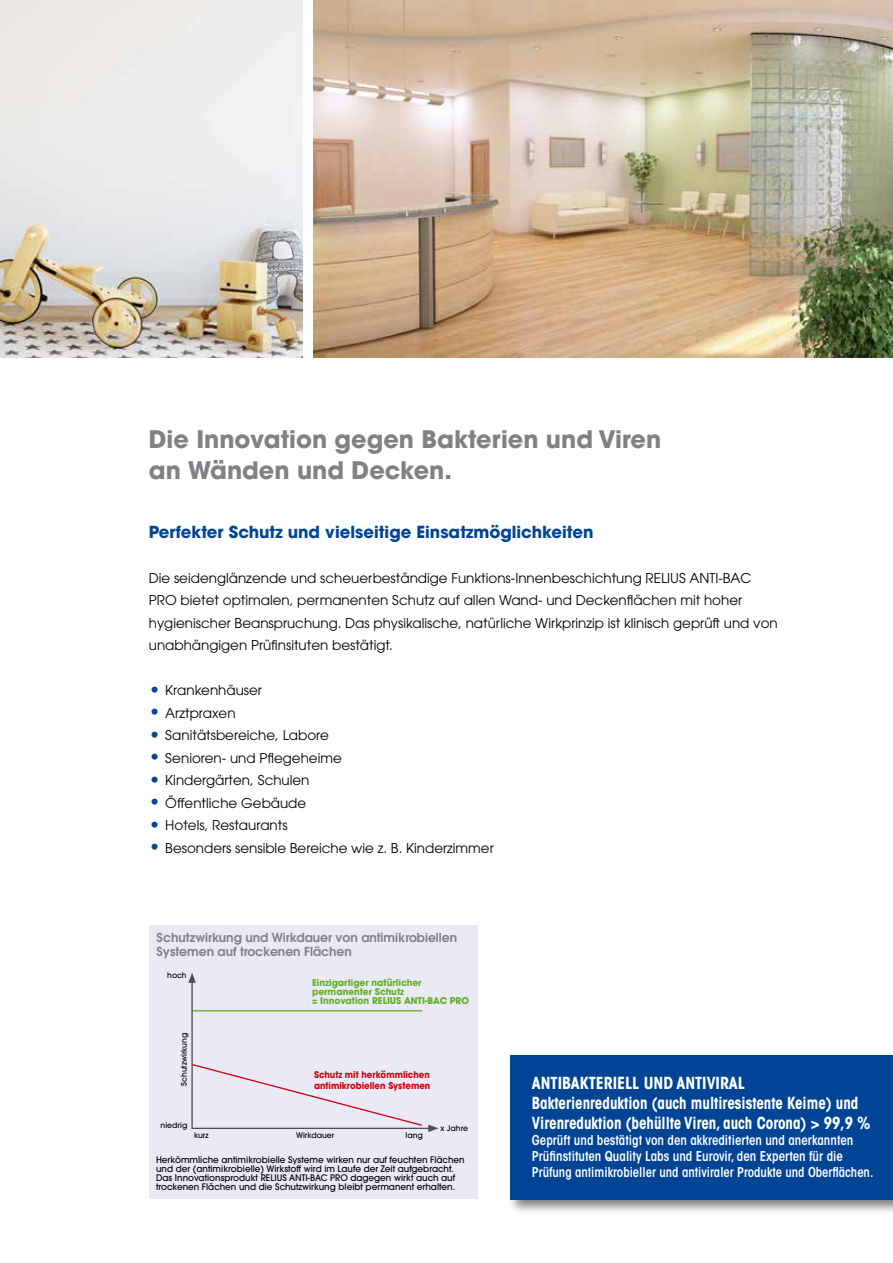
<style>
.page{position:relative;width:893px;height:1263px;background:#fff}
.page>*{position:absolute;margin:0;border:0;box-sizing:border-box;transform-origin:0 0}
.t1{font:700 24px/31.5px "ITC Avant Garde Std";color:#818084}
.t2{font:700 condensed 16.5px/19.8px "ITC Avant Garde Std";color:#fff}
.t3{font:700 16.5px "ITC Avant Garde Std";color:#004496}
.t4{font:13.5px/22.5px "ITC Avant Garde Std";color:#000}
.t5{font:600 condensed 13.5px/16.2px "ITC Avant Garde Std";color:#fff}
.t6{font:600 12.3px/14px "ITC Avant Garde Std";color:#818084}
.t7{font:700 9.3px/9.3px "ITC Avant Garde Std";color:#60af20}
.t8{font:700 9.3px/10.8px "ITC Avant Garde Std";color:#d1010e;scale:.93 1}
.t9{font:500 9px/9px "ITC Avant Garde Std";color:#000}
.t10{font:500 7.8px "ITC Avant Garde Std";color:#000}
.s1{font-size:19.5px;color:#004496}
</style>
<div class="page">
<div style="left:508px;top:1053px;width:385px;height:162px;background:#000;opacity:.5"></div>
<div style="left:511px;top:1056px;width:382px;height:144px;background:#004496"></div>
<img style="left:313px;top:0;width:580px;height:358px">
<img style="left:0;top:0;width:303px;height:358px">
<div style="left:149px;top:925px;width:328px;height:274px;background:#e9eaf5"></div>
<hr style="left:192px;top:1010px;width:230px;height:1px;background:#60af20">
<hr style="left:191px;top:980px;width:2px;height:149px;background:#504f53">
<svg style="left:188px;top:972px;width:8px;height:11px"></svg>
<svg style="left:191px;top:1063px;width:248px;height:69px"></svg>
<h1 class="t1" style="left:149px;top:423px;width:514px">Die Innovation gegen Bakterien und Viren an Wänden und Decken.</h1>
<p class="t3" style="left:149px;top:520px;width:446px">Perfekter Schutz und vielseitige Einsatzmöglichkeiten</p>
<p class="t4" style="left:149px;top:566px;width:630px">Die seidenglänzende und scheuerbeständige Funktions-Innenbeschichtung RELIUS ANTI-BAC PRO bietet optimalen, permanenten Schutz auf allen Wand- und Deckenflächen mit hoher hygienischer Beanspruchung. Das physikalische, natürliche Wirkprinzip ist klinisch geprüft und von unabhängigen Prüfinsituten bestätigt.</p>
<p class="t4" style="left:149px;top:679px;width:115px"><span class="s1">•</span> Krankenhäuser</p>
<p class="t4" style="left:149px;top:701px;width:88px"><span class="s1">•</span> Arztpraxen</p>
<p class="t4" style="left:149px;top:724px;width:182px"><span class="s1">•</span> Sanitätsbereiche, Labore</p>
<p class="t4" style="left:149px;top:746px;width:194px"><span class="s1">•</span> Senioren- und Pflegeheime</p>
<p class="t4" style="left:149px;top:769px;width:162px"><span class="s1">•</span> Kindergärten, Schulen</p>
<p class="t4" style="left:149px;top:791px;width:159px"><span class="s1">•</span> Öffentliche Gebäude</p>
<p class="t4" style="left:149px;top:814px;width:140px"><span class="s1">•</span> Hotels, Restaurants</p>
<p class="t4" style="left:149px;top:836px;width:346px"><span class="s1">•</span> Besonders sensible Bereiche wie z. B. Kinderzimmer</p>
<p class="t6" style="left:156px;top:930px;width:302px">Schutzwirkung und Wirkdauer von antimikrobiellen<br>Systemen auf trockenen Flächen</p>
<p class="t10" style="left:167px;top:970px;width:21px">hoch</p>
<p class="t10" style="left:179px;top:1086px;width:55px;rotate:-90deg">Schutzwirkung</p>
<p class="t7" style="left:312px;top:978px;width:159px">Einzigartiger natürlicher permanenter Schutz<br>= Innovation RELIUS ANTI-BAC PRO</p>
<p class="t8" style="left:314px;top:1069px;width:127px">Schutz mit herkömmlichen antimikrobiellen Systemen</p>
<p class="t10" style="left:161px;top:1120px;width:28px">niedrig</p>
<p class="t10" style="left:194px;top:1130px;width:16px">kurz</p>
<p class="t10" style="left:296px;top:1130px;width:40px">Wirkdauer</p>
<p class="t10" style="left:406px;top:1130px;width:19px">lang</p>
<p class="t10" style="left:441px;top:1123px;width:29px">x Jahre</p>
<p class="t9" style="left:156px;top:1155px;width:310px">Herkömmliche antimikrobielle Systeme wirken nur auf feuchten Flächen und der (antimikrobielle) Wirkstoff wird im Laufe der Zeit aufgebracht.<br>Das Innovationsprodukt RELIUS ANTI-BAC PRO dagegen wirkt auch auf trockenen Flächen und die Schutzwirkung bleibt permanent erhalten.</p>
<p class="t2" style="left:532px;top:1073px;width:340px">ANTIBAKTERIELL UND ANTIVIRAL<br>Bakterienreduktion (auch multiresistente Keime) und<br>Virenreduktion (behüllte Viren, auch Corona) &gt; 99,9 %</p>
<p class="t5" style="left:532px;top:1132px;width:343px">Geprüft und bestätigt von den akkreditierten und anerkannten<br>Prüfinstituten Quality Labs und Eurovir, den Experten für die<br>Prüfung antimikrobieller und antiviraler Produkte und Oberflächen.</p>
</div>
